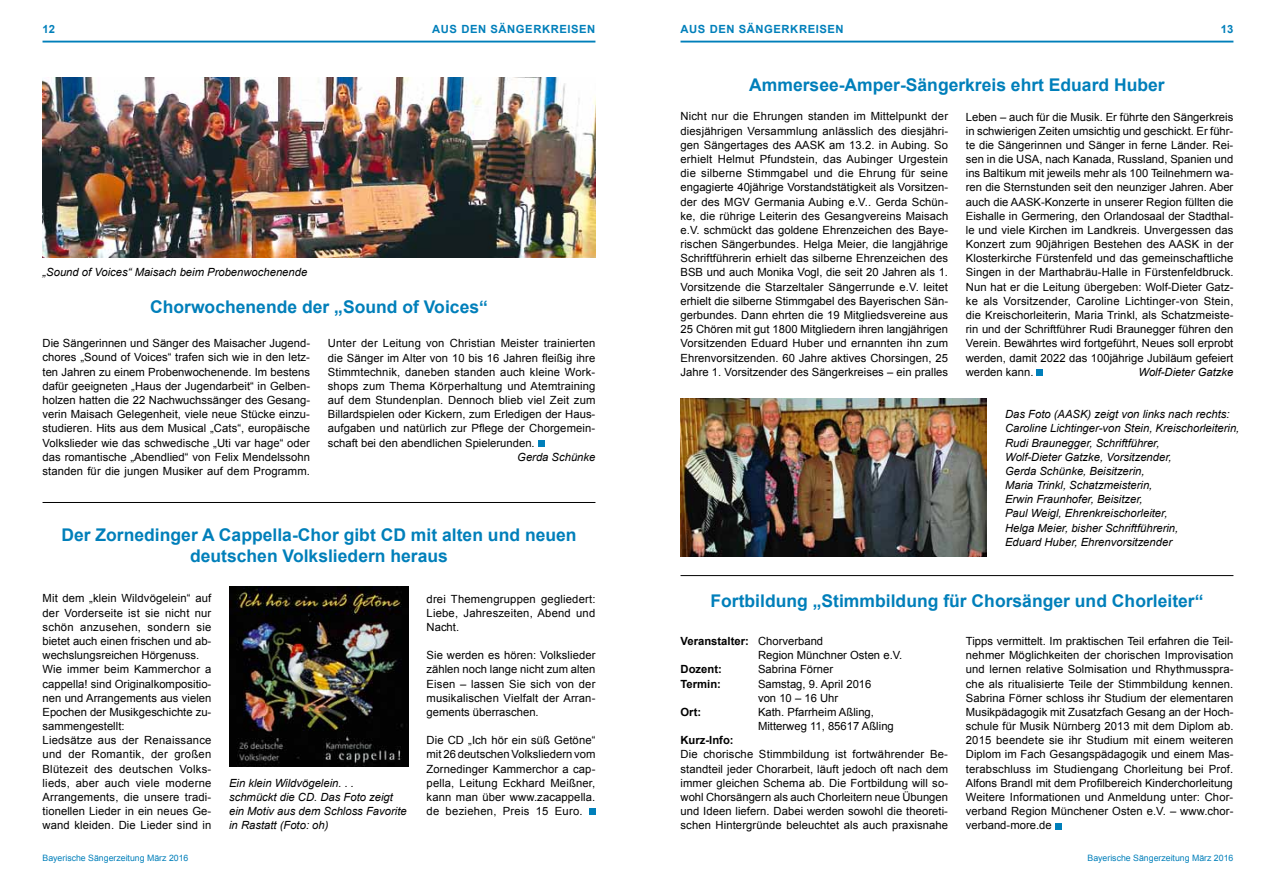
<style>
.page{position:relative;width:1276px;height:886px;background:#fff}
.page>*{position:absolute;margin:0;border:0;box-sizing:border-box;transform-origin:0 0}
.t1{font:700 17.5px/21.2px "Arial";color:#007fba;text-align:center}
.t2{font:11.25px/14.1px "Arial";letter-spacing:.01em;color:#000;text-align:justify}
.t3{font:italic 11.25px/14.1px "Arial";color:#000}
.t4{font:700 11.25px "Arial";letter-spacing:.05em;color:#007fba}
.t5{font:700 11.25px "Arial";color:#000}
.t6{font:8.75px "Arial";color:#007fba}
.s1{font-weight:700}
</style>
<div class="page">
<hr style="left:43px;top:41px;width:552px;height:2px;background:#007fba">
<hr style="left:680px;top:41px;width:553px;height:2px;background:#007fba">
<div style="left:589px;top:808px;width:6px;height:7px;background:#007fba"></div>
<img style="left:43px;top:78px;width:552px;height:180px">
<svg style="left:538px;top:440px;width:6px;height:6px"></svg>
<svg style="left:1055px;top:823px;width:6px;height:6px"></svg>
<hr style="left:680px;top:575px;width:553px;height:1px;background:#000">
<div style="left:1036px;top:369px;width:7px;height:7px;background:#007fba"></div>
<img style="left:229px;top:587px;width:180px;height:180px">
<img style="left:680px;top:399px;width:306px;height:157px">
<hr style="left:43px;top:502px;width:552px;height:1px;background:#000">
<p class="t4" style="left:432px;top:22px;width:165px">AUS DEN SÄNGERKREISEN</p>
<p class="t4" style="left:680px;top:22px;width:165px">AUS DEN SÄNGERKREISEN</p>
<p class="t4" style="left:43px;top:22px;width:14px">12</p>
<p class="t4" style="left:1221px;top:22px;width:14px">13</p>
<p class="t3" style="left:43px;top:266px;width:266px">„Sound of Voices“ Maisach beim Probenwochenende</p>
<h1 class="t1" style="left:150px;top:297px;width:339px">Chorwochenende der „Sound of Voices“</h1>
<p class="t2" style="left:43px;top:336px;width:269px">Die Sängerinnen und Sänger des Maisacher Jugend&shy;chores „Sound of Voices“ trafen sich wie in den letz&shy;ten Jahren zu einem Probenwochenende. Im bestens dafür geeigneten „Haus der Jugendarbeit“ in Gelben&shy;holzen hatten die 22 Nachwuchssänger des Gesang&shy;verin Maisach Gelegenheit, viele neue Stücke einzu&shy;studieren. Hits aus dem Musical „Cats“, europäische Volkslieder wie das schwedische „Uti var hage“ oder das romantische „Abendlied“ von Felix Mendelssohn standen für die jungen Musiker auf dem Programm.</p>
<p class="t2" style="left:328px;top:336px;width:269px">Unter der Leitung von Christian Meister trainierten die Sänger im Alter von 10 bis 16 Jahren fleißig ihre Stimmtechnik, daneben standen auch kleine Work&shy;shops zum Thema Körperhaltung und Atemtraining auf dem Stundenplan. Dennoch blieb viel Zeit zum Billardspielen oder Kickern, zum Erledigen der Haus&shy;aufgaben und natürlich zur Pflege der Chorgemein&shy;schaft bei den abendlichen Spielerunden.</p>
<p class="t3" style="left:517px;top:450px;width:80px">Gerda Schünke</p>
<h1 class="t1" style="left:61px;top:525px;width:517px">Der Zornedinger A Cappella-Chor gibt CD mit alten und neuen deutschen Volksliedern heraus</h1>
<p class="t2" style="left:43px;top:591px;width:170px;text-align:left">Mit dem „klein Wildvögelein“ auf der Vorderseite ist sie nicht nur schön anzusehen, sondern sie bietet auch einen frischen und ab&shy;wechslungsreichen Hörgenuss.<br>Wie immer beim Kammerchor a cappella! sind Originalkompositio&shy;nen und Arrangements aus vielen<br>Epochen der Musikgeschichte zu&shy;sammengestellt:<br>Liedsätze aus der Renaissance und der Romantik, der großen<br>Blütezeit des deutschen Volks&shy;lieds, aber auch viele moderne<br>Arrangements, die unsere tradi&shy;tionellen Lieder in ein neues Ge&shy;wand kleiden. Die Lieder sind in</p>
<p class="t2" style="left:426px;top:592px;width:170px">drei Themengruppen gegliedert:<br>Liebe, Jahreszeiten, Abend und Nacht.</p>
<p class="t2" style="left:426px;top:648px;width:170px">Sie werden es hören: Volkslieder zählen noch lange nicht zum alten Eisen – lassen Sie sich von der musikalischen Vielfalt der Arran&shy;gements überraschen.</p>
<p class="t2" style="left:426px;top:733px;width:170px">Die CD „Ich hör ein süß Getöne“ mit 26 deutschen Volksliedern vom Zornedinger Kammerchor a cap&shy;pella, Leitung Eckhard Meißner, kann man über www.zacappella. de beziehen, Preis 15 Euro.</p>
<p class="t3" style="left:229px;top:776px;width:179px">Ein klein Wildvögelein. . .<br>schmückt die CD. Das Foto zeigt ein Motiv aus dem Schloss Favorite in Rastatt (Foto: oh)</p>
<h1 class="t1" style="left:749px;top:74px;width:417px">Ammersee-Amper-Sängerkreis ehrt Eduard Huber</h1>
<p class="t2" style="left:680px;top:110px;width:269px">Nicht nur die Ehrungen standen im Mittelpunkt der diesjährigen Versammlung anlässlich des diesjähri&shy;gen Sängertages des AASK am 13.2. in Aubing. So erhielt Helmut Pfundstein, das Aubinger Urgestein die silberne Stimmgabel und die Ehrung für seine engagierte 40jährige Vorstandstätigkeit als Vorsitzen&shy;der des MGV Germania Aubing e.V.. Gerda Schün&shy;ke, die rührige Leiterin des Gesangvereins Maisach e.V. schmückt das goldene Ehrenzeichen des Baye&shy;rischen Sängerbundes. Helga Meier, die langjährige Schriftführerin erhielt das silberne Ehrenzeichen des BSB und auch Monika Vogl, die seit 20 Jahren als 1.<br>Vorsitzende die Starzeltaler Sängerrunde e.V. leitet erhielt die silberne Stimmgabel des Bayerischen Sän&shy;gerbundes. Dann ehrten die 19 Mitgliedsvereine aus 25 Chören mit gut 1800 Mitgliedern ihren langjährigen Vorsitzenden Eduard Huber und ernannten ihn zum Ehrenvorsitzenden. 60 Jahre aktives Chorsingen, 25<br>Jahre 1. Vorsitzender des Sängerkreises – ein pralles</p>
<p class="t2" style="left:966px;top:110px;width:269px">Leben – auch für die Musik. Er führte den Sängerkreis in schwierigen Zeiten umsichtig und geschickt. Er führ&shy;te die Sängerinnen und Sänger in ferne Länder. Rei&shy;sen in die USA, nach Kanada, Russland, Spanien und ins Baltikum mit jeweils mehr als 100 Teilnehmern wa&shy;ren die Sternstunden seit den neunziger Jahren. Aber auch die AASK-Konzerte in unserer Region füllten die Eishalle in Germering, den Orlandosaal der Stadthal&shy;le und viele Kirchen im Landkreis. Unvergessen das Konzert zum 90jährigen Bestehen des AASK in der Klosterkirche Fürstenfeld und das gemeinschaftliche Singen in der Marthabräu-Halle in Fürstenfeldbruck.<br>Nun hat er die Leitung übergeben: Wolf-Dieter Gatz&shy;ke als Vorsitzender, Caroline Lichtinger-von Stein, die Kreischorleiterin, Maria Trinkl, als Schatzmeiste&shy;rin und der Schriftführer Rudi Braunegger führen den Verein. Bewährtes wird fortgeführt, Neues soll erprobt werden, damit 2022 das 100jährige Jubiläum gefeiert werden kann.</p>
<p class="t3" style="left:1138px;top:365px;width:97px">Wolf-Dieter Gatzke</p>
<p class="t3" style="left:1005px;top:407px;width:236px">Das Foto (AASK) zeigt von links nach rechts:<br>Caroline Lichtinger-von Stein, Kreischorleiterin, Rudi Braunegger, Schriftführer,<br>Wolf-Dieter Gatzke, Vorsitzender,<br>Gerda Schünke, Beisitzerin,<br>Maria Trinkl, Schatzmeisterin,<br>Erwin Fraunhofer, Beisitzer,<br>Paul Weigl, Ehrenkreischorleiter,<br>Helga Meier, bisher Schriftführerin,<br>Eduard Huber, Ehrenvorsitzender</p>
<h1 class="t1" style="left:710px;top:591px;width:494px">Fortbildung „Stimmbildung für Chorsänger und Chorleiter“</h1>
<p class="t2" style="left:758px;top:634px;width:146px;text-indent:-78px"><span class="s1">Veranstalter:</span> Chorverband<br>Region Münchner Osten e.V.</p>
<p class="t5" style="left:680px;top:662px;width:43px">Dozent:</p>
<p class="t2" style="left:758px;top:662px;width:77px">Sabrina Förner</p>
<p class="t5" style="left:680px;top:676px;width:42px">Termin:</p>
<p class="t2" style="left:758px;top:677px;width:115px">Samstag, 9. April 2016 von 10 – 16 Uhr</p>
<p class="t5" style="left:680px;top:704px;width:22px">Ort:</p>
<p class="t2" style="left:758px;top:705px;width:137px">Kath. Pfarrheim Aßling,<br>Mitterweg 11, 85617 Aßling</p>
<p class="t5" style="left:680px;top:733px;width:55px">Kurz-Info:</p>
<p class="t2" style="left:680px;top:747px;width:269px">Die chorische Stimmbildung ist fortwährender Be&shy;standteil jeder Chorarbeit, läuft jedoch oft nach dem immer gleichen Schema ab. Die Fortbildung will so&shy;wohl Chorsängern als auch Chorleitern neue Übungen und Ideen liefern. Dabei werden sowohl die theoreti&shy;schen Hintergründe beleuchtet als auch praxisnahe</p>
<p class="t2" style="left:966px;top:634px;width:269px">Tipps vermittelt. Im praktischen Teil erfahren die Teil&shy;nehmer Möglichkeiten der chorischen Improvisation und lernen relative Solmisation und Rhythmusspra&shy;che als ritualisierte Teile der Stimmbildung kennen.<br>Sabrina Förner schloss ihr Studium der elementaren Musikpädagogik mit Zusatzfach Gesang an der Hoch&shy;schule für Musik Nürnberg 2013 mit dem Diplom ab.<br>2015 beendete sie ihr Studium mit einem weiteren Diplom im Fach Gesangspädagogik und einem Mas&shy;terabschluss im Studiengang Chorleitung bei Prof.<br>Alfons Brandl mit dem Profilbereich Kinderchorleitung Weitere Informationen und Anmeldung unter: Chor&shy;verband Region Münchener Osten e.V. – www.chor&shy;verband-more.de</p>
<p class="t6" style="left:43px;top:852px;width:147px">Bayerische Sängerzeitung März 2016</p>
<p class="t6" style="left:1087px;top:852px;width:147px">Bayerische Sängerzeitung März 2016</p>
</div>
